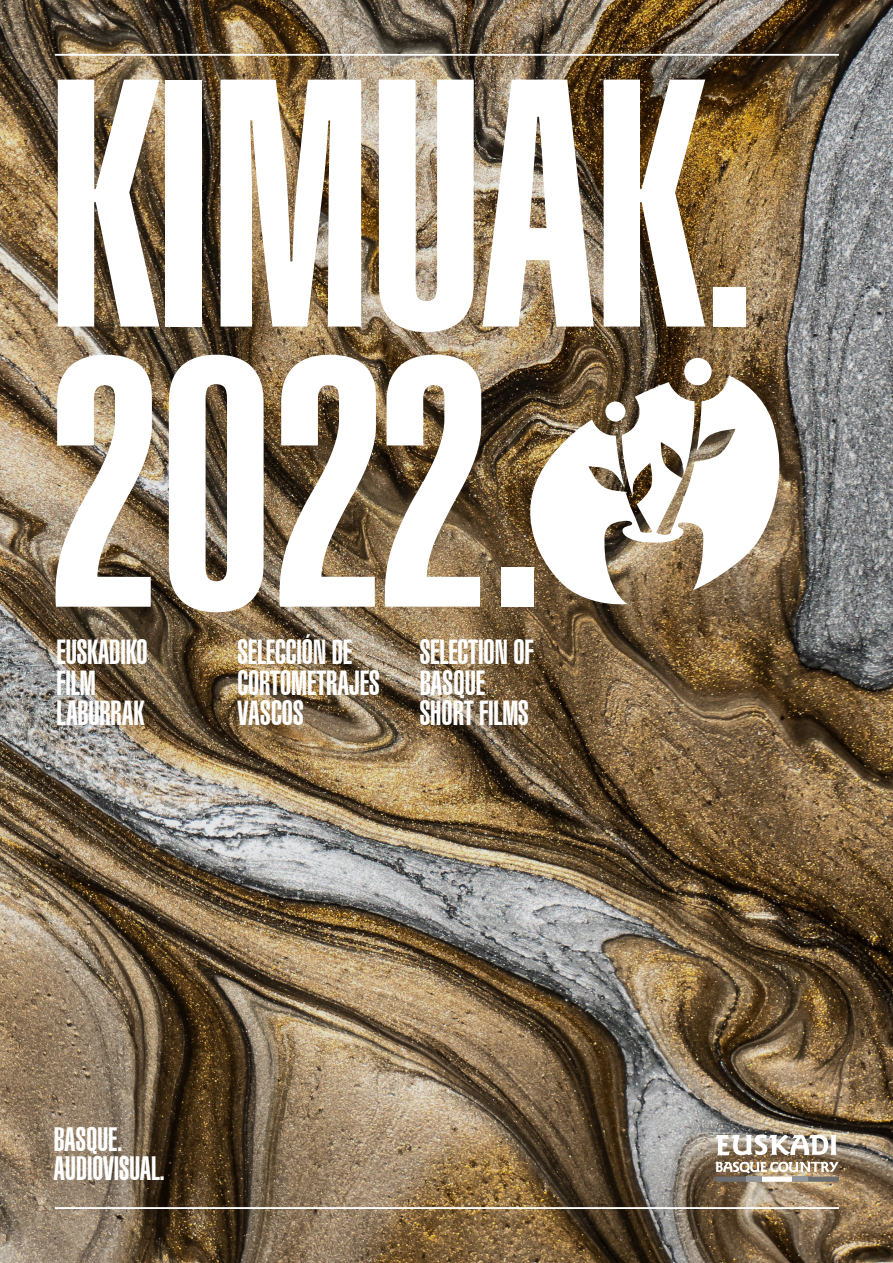
<style>
.page{position:relative;width:893px;height:1263px;background:#fff}
.page>*{position:absolute;margin:0;border:0;box-sizing:border-box;transform-origin:0 0}
.t1{font:900 extra-condensed 342.9px "Swiss 911 BT";color:#fff}
.t2{font:900 extra-condensed 34.05px/30.2px "Swiss 911 BT";color:#fff}
.t3{font:900 extra-condensed 33px "Swiss 911 BT";color:#fff}
</style>
<div class="page">
<img style="left:0;top:0;width:893px;height:1263px">
<svg style="left:715px;top:1162px;width:124px;height:20px"></svg>
<svg style="left:715px;top:1134px;width:122px;height:21px"></svg>
<svg style="left:520px;top:376px;width:264px;height:230px"></svg>
<div style="left:684px;top:358px;width:28px;height:27px;background:#fff;border-radius:50%"></div>
<div style="left:605px;top:401px;width:20px;height:20px;background:#fff;border-radius:50%"></div>
<hr style="left:55px;top:1207px;width:784px;height:2px;background:#fff">
<hr style="left:55px;top:54px;width:784px;height:2px;background:#fff">
<p class="t1" style="left:48px;top:19px;width:710px">KIMUAK.</p>
<p class="t1" style="left:48px;top:299px;width:499px">2022.</p>
<p class="t2" style="left:56px;top:638px;width:93px">EUSKADIKO<br>FILM<br>LABURRAK</p>
<p class="t2" style="left:237px;top:638px;width:144px">SELECCIÓN DE<br>CORTOMETRAJES</p>
<p class="t2" style="left:420px;top:638px;width:115px">SELECTION OF<br>BASQUE</p>
<p class="t2" style="left:420px;top:698px;width:110px">SHORT FILMS</p>
<p class="t2" style="left:237px;top:698px;width:67px">VASCOS</p>
<p class="t3" style="left:54px;top:1121px;width:70px">BASQUE.</p>
<p class="t3" style="left:54px;top:1150px;width:113px">AUDIOVISUAL.</p>
</div>
